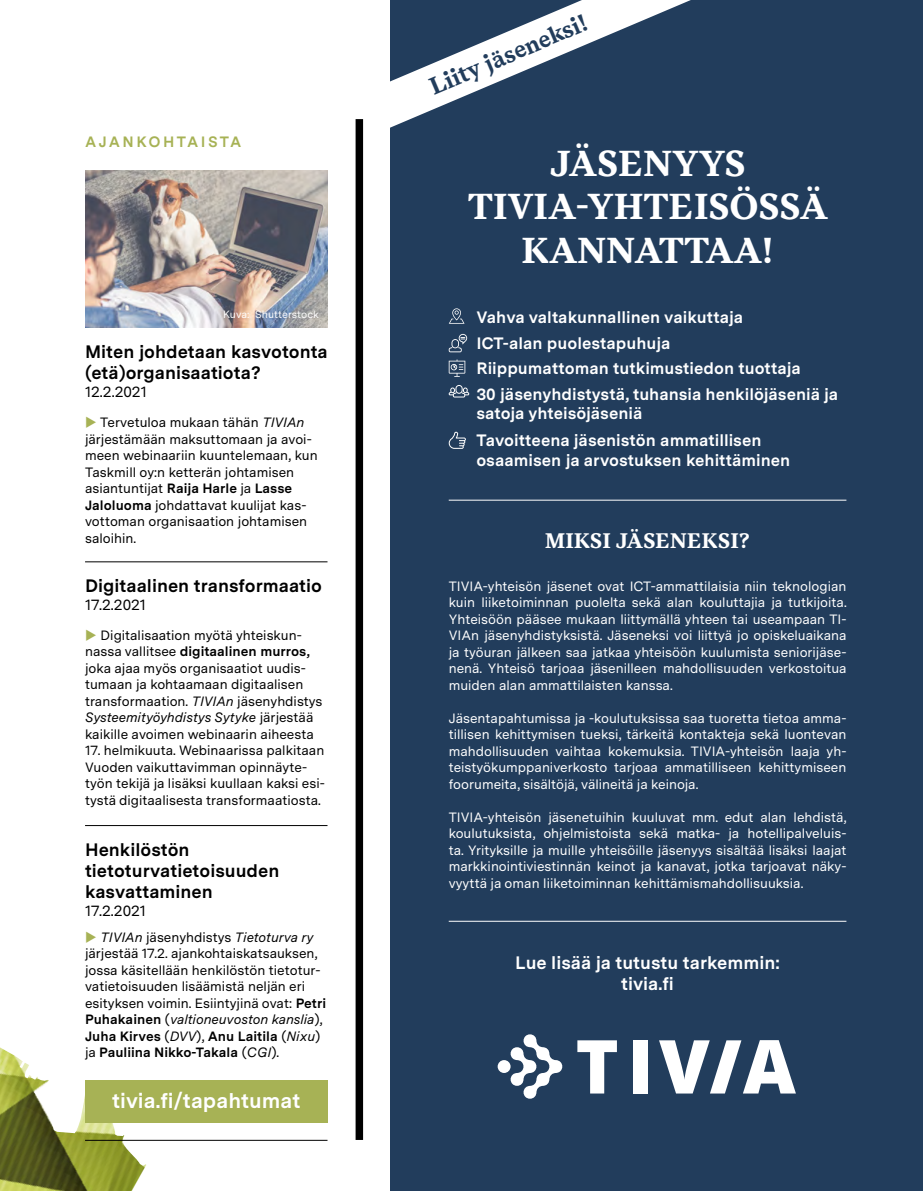
<style>
.page{position:relative;width:923px;height:1191px;background:#fff}
.page>*{position:absolute;margin:0;border:0;box-sizing:border-box;transform-origin:0 0}
.t1{font:700 36px/43.2px "Messina Serif";letter-spacing:.01em;color:#fff;text-align:center}
.t2{font:700 24px "Messina Serif";color:#223d5c}
.t3{font:700 21px "Messina Sans";color:#fff}
.t4{font:700 21px "Messina Serif";letter-spacing:.01em;color:#fff}
.t5{font:700 18px/21px "Messina Sans";color:#000}
.t6{font:700 18px/21.6px "Messina Sans";color:#fff;text-align:center}
.t7{font:700 16.5px/25.5px "Messina Sans";color:#fff}
.t8{font:15px "Messina Sans";color:#000}
.t9{font:700 15px "Messina Sans";letter-spacing:.16em;color:#a7b255}
.t10{font:13.5px/16.5px "Messina Sans";color:#fff;text-align:justify}
.t11{font:13.5px/16.5px "Messina Sans";color:#000}
.t12{font:10.5px "Messina Sans";color:#fff}
.s1{color:#a7b255}
.s2{font-style:italic}
.s3{font-weight:700}
</style>
<div class="page">
<img style="left:0;top:1047px;width:146px;height:144px">
<div style="left:391px;top:0;width:532px;height:1191px;background:#223d5c"></div>
<div style="left:355px;top:119px;width:8px;height:1021px;background:#000"></div>
<svg style="left:361px;top:0;width:330px;height:133px"></svg>
<svg style="left:449px;top:385px;width:20px;height:12px"></svg>
<svg style="left:449px;top:334px;width:18px;height:18px"></svg>
<svg style="left:449px;top:359px;width:16px;height:18px"></svg>
<svg style="left:449px;top:308px;width:15px;height:16px"></svg>
<svg style="left:449px;top:432px;width:17px;height:17px"></svg>
<hr style="left:449px;top:500px;width:397px;height:1px;background:#fff">
<hr style="left:449px;top:921px;width:397px;height:1px;background:#fff">
<hr style="left:85px;top:1140px;width:242px;height:1px;background:#000">
<svg style="left:577px;top:1040px;width:40px;height:53px"></svg>
<div style="left:633px;top:1040px;width:14px;height:53px;background:#fff"></div>
<svg style="left:659px;top:1040px;width:137px;height:53px"></svg>
<svg style="left:497px;top:1034px;width:66px;height:65px"></svg>
<hr style="left:85px;top:561px;width:242px;height:1px;background:#000">
<hr style="left:85px;top:825px;width:242px;height:1px;background:#000">
<div style="left:85px;top:1080px;width:242px;height:43px;background:#a7b255"></div>
<img style="left:85px;top:170px;width:242px;height:157px">
<p class="t9" style="left:85px;top:131px;width:158px">AJANKOHTAISTA</p>
<p class="t12" style="left:223px;top:307px;width:97px">Kuva: Shutterstock</p>
<h3 class="t5" style="left:85px;top:340px;width:244px">Miten johdetaan kasvotonta (etä)organisaatiota?</h3>
<p class="t8" style="left:85px;top:381px;width:63px">12.2.2021</p>
<p class="t11" style="left:85px;top:414px;width:234px"><span class="s1">◆</span> Tervetuloa mukaan tähän <span class="s2">TIVIAn </span>järjestämään maksuttomaan ja avoi&shy;meen webinaariin kuuntelemaan, kun<br>Taskmill oy:n ketterän johtamisen asiantuntijat <span class="s3">Raija Harle</span> ja <span class="s3">Lasse<br>Jaloluoma</span> johdattavat kuulijat kas&shy;vottoman organisaation johtamisen saloihin.</p>
<h3 class="t5" style="left:85px;top:574px;width:238px">Digitaalinen transformaatio</h3>
<p class="t8" style="left:85px;top:593px;width:63px">17.2.2021</p>
<p class="t11" style="left:85px;top:626px;width:239px"><span class="s1">◆</span> Digitalisaation myötä yhteiskun&shy;nassa vallitsee <span class="s3">digitaalinen murros, </span>joka ajaa myös organisaatiot uudis&shy;tumaan ja kohtaamaan digitaalisen transformaation. <span class="s2">TIVIAn</span> jäsenyhdistys <span class="s2">Systeemityöyhdistys Sytyke</span> järjestää kaikille avoimen webinaarin aiheesta</p>
<p class="t11" style="left:85px;top:742px;width:241px">17. helmikuuta. Webinaarissa palkitaan Vuoden vaikuttavimman opinnäyte&shy;työn tekijä ja lisäksi kuullaan kaksi esi&shy;tystä digitaalisesta transformaatiosta.</p>
<h3 class="t5" style="left:85px;top:838px;width:196px">Henkilöstön tietoturvatietoisuuden kasvattaminen</h3>
<p class="t8" style="left:85px;top:899px;width:63px">17.2.2021</p>
<p class="t11" style="left:85px;top:928px;width:243px"><span class="s1">◆</span> <span class="s2">TIVIAn</span> jäsenyhdistys <span class="s2">Tietoturva ry </span>järjestää 17.2. ajankohtaiskatsauksen, jossa käsitellään henkilöstön tietotur&shy;vatietoisuuden lisäämistä neljän eri esityksen voimin. Esiintyjinä ovat: <span class="s3">Petri Puhakainen</span> (<span class="s2">valtioneuvoston kanslia</span>), <span class="s3">Juha Kirves</span> (<span class="s2">DVV</span>), <span class="s3">Anu Laitila</span> (<span class="s2">Nixu</span>) ja <span class="s3">Pauliina Nikko-Takala</span> (<span class="s2">CGI</span>).</p>
<h3 class="t3" style="left:112px;top:1084px;width:190px">tivia.fi/tapahtumat</h3>
<h2 class="t2" style="left:424px;top:70px;width:170px;rotate:-23deg">Liity jäseneksi!</h2>
<h1 class="t1" style="left:468px;top:142px;width:361px">JÄSENYYS<br>TIVIA-YHTEISÖSSÄ<br>KANNATTAA!</h1>
<p class="t7" style="left:476px;top:304px;width:326px">Vahva valtakunnallinen vaikuttaja<br>ICT-alan puolestapuhuja<br>Riippumattoman tutkimustiedon tuottaja</p>
<p class="t7" style="left:476px;top:383px;width:363px;line-height:19.5px">30 jäsenyhdistystä, tuhansia henkilöjäseniä ja satoja yhteisöjäseniä</p>
<p class="t7" style="left:476px;top:430px;width:315px;line-height:19.5px">Tavoitteena jäsenistön ammatillisen osaamisen ja arvostuksen kehittäminen</p>
<h3 class="t4" style="left:545px;top:524px;width:206px">MIKSI JÄSENEKSI?</h3>
<p class="t10" style="left:449px;top:577px;width:399px">TIVIA-yhteisön jäsenet ovat ICT-ammattilaisia niin teknologian kuin liiketoiminnan puolelta sekä alan kouluttajia ja tutkijoita.<br>Yhteisöön pääsee mukaan liittymällä yhteen tai useampaan TI-VIAn jäsenyhdistyksistä. Jäseneksi voi liittyä jo opiskeluaikana ja työuran jälkeen saa jatkaa yhteisöön kuulumista seniorijäse&shy;nenä. Yhteisö tarjoaa jäsenilleen mahdollisuuden verkostoitua muiden alan ammattilaisten kanssa.</p>
<p class="t10" style="left:449px;top:709px;width:399px">Jäsentapahtumissa ja -koulutuksissa saa tuoretta tietoa amma&shy;tillisen kehittymisen tueksi, tärkeitä kontakteja sekä luontevan mahdollisuuden vaihtaa kokemuksia. TIVIA-yhteisön laaja yh&shy;teistyökumppaniverkosto tarjoaa ammatilliseen kehittymiseen foorumeita, sisältöjä, välineitä ja keinoja.</p>
<p class="t10" style="left:449px;top:808px;width:399px">TIVIA-yhteisön jäsenetuihin kuuluvat mm. edut alan lehdistä, koulutuksista, ohjelmistoista sekä matka- ja hotellipalveluis&shy;ta. Yrityksille ja muille yhteisöille jäsenyys sisältää lisäksi laajat markkinointiviestinnän keinot ja kanavat, jotka tarjoavat näky&shy;vyyttä ja oman liiketoiminnan kehittämismahdollisuuksia.</p>
<h3 class="t6" style="left:515px;top:950px;width:266px">Lue lisää ja tutustu tarkemmin: tivia.fi</h3>
</div>
